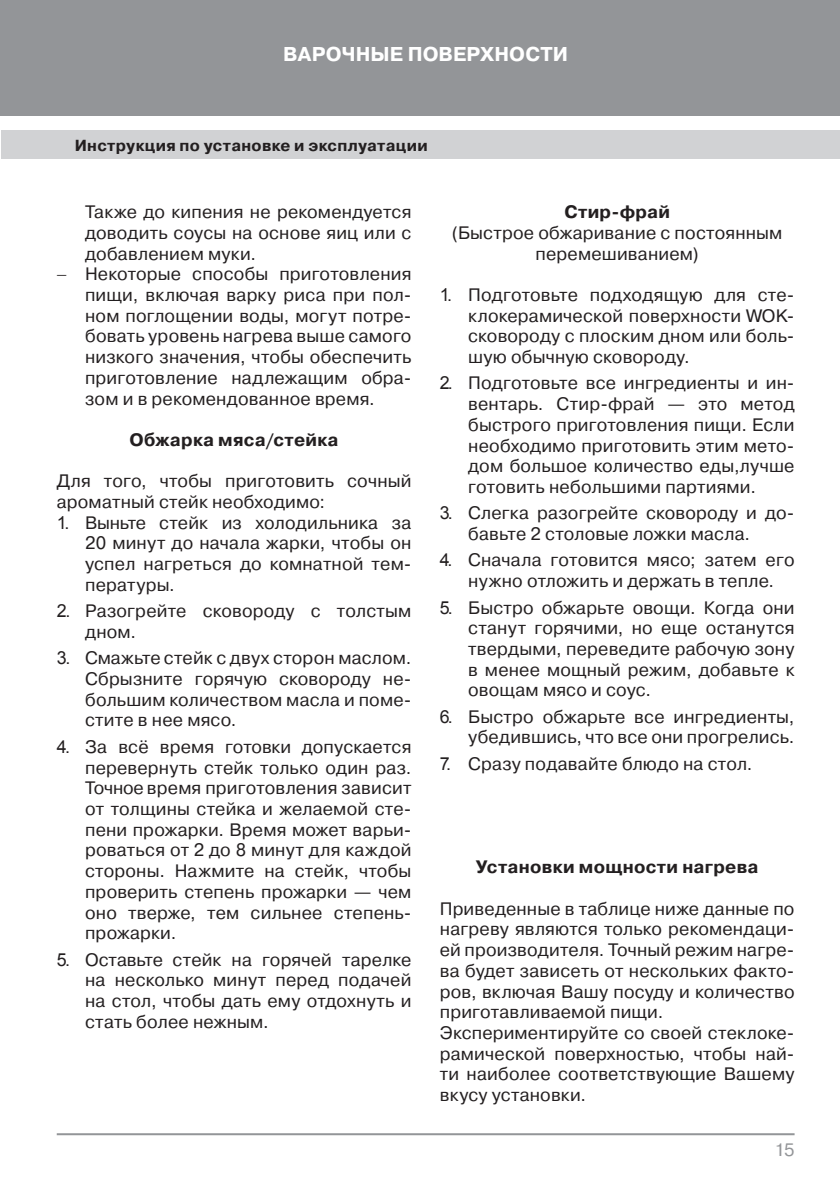
<style>
.page{position:relative;width:840px;height:1191px;background:#fff}
.page>*{position:absolute;margin:0;border:0;box-sizing:border-box;transform-origin:0 0}
.t1{font:700 20px "Pragmatica C";letter-spacing:.005em;color:#fff}
.Body_Text{font:18px/20.8px "Pragmatica C";letter-spacing:.01em;color:#231f20;text-align:justify}
.Heading_1{font:700 18px "Pragmatica C";letter-spacing:.015em;color:#231f20}
.Body_Text-2{font:700 18px "Pragmatica C";letter-spacing:.015em;color:#231f20}
.t2{font:18px "Pragmatica C";color:#939598}
.t3{font:700 16px "Pragmatica C";letter-spacing:.02em;color:#231f20}
.s1{font-family:"Arial"}
</style>
<div class="page">
<div style="left:0;top:0;width:839px;height:116px;background:#939598"></div>
<div style="left:1px;top:130px;width:838px;height:29px;background:#d1d2d4"></div>
<hr style="left:57px;top:1133px;width:737px;height:2px;background:#939598">
<p class="t1" style="left:283px;top:43px;width:286px">ВАРОЧНЫЕ ПОВЕРХНОСТИ</p>
<p class="t3" style="left:75px;top:136px;width:354px">Инструкция по установке и эксплуатации</p>
<p class="Body_Text" style="left:85px;top:202px;width:327px">Также до кипения не рекомендуется доводить соусы на основе яиц или с добавлением муки.</p>
<p class="Body_Text" style="left:85px;top:264px;width:327px;text-indent:-28px">− Некоторые способы приготовления пищи, включая варку риса при пол&shy;ном поглощении воды, могут потре&shy;бовать уровень нагрева выше самого низкого значения, чтобы обеспечить приготовление надлежащим обра&shy;зом и в рекомендованное время.</p>
<p class="Heading_1" style="left:129px;top:430px;width:210px">Обжарка мяса/стейка</p>
<p class="Body_Text" style="left:57px;top:471px;width:356px">Для того, чтобы приготовить сочный ароматный стейк необходимо:</p>
<p class="Body_Text" style="left:85px;top:512px;width:327px;text-indent:-28px"><span class="s1">1.</span> Выньте стейк из холодильника за 20 минут до начала жарки, чтобы он успел нагреться до комнатной тем&shy;пературы.</p>
<p class="Body_Text" style="left:85px;top:601px;width:327px;text-indent:-28px"><span class="s1">2.</span> Разогрейте сковороду с толстым дном.</p>
<p class="Body_Text" style="left:85px;top:648px;width:327px;text-indent:-28px"><span class="s1">3.</span> Смажьте стейк с двух сторон маслом.<br>Сбрызните горячую сковороду не&shy;большим количеством масла и поме&shy;стите в нее мясо.</p>
<p class="Body_Text" style="left:85px;top:736px;width:327px;text-indent:-28px"><span class="s1">4.</span> За всё время готовки допускается перевернуть стейк только один раз.<br>Точное время приготовления зависит от толщины стейка и желаемой сте&shy;пени прожарки. Время может варьи&shy;роваться от 2 до 8 минут для каждой стороны. Нажмите на стейк, чтобы проверить степень прожарки — чем оно тверже, тем сильнее степень&shy;прожарки.</p>
<p class="Body_Text" style="left:85px;top:949px;width:327px;text-indent:-28px"><span class="s1">5.</span> Оставьте стейк на горячей тарелке на несколько минут перед подачей на стол, чтобы дать ему отдохнуть и стать более нежным.</p>
<p class="Heading_1" style="left:564px;top:202px;width:107px">Стир-фрай</p>
<p class="Body_Text" style="left:451px;top:222px;width:332px;text-align:center">(Быстрое обжаривание с постоянным перемешиванием)</p>
<p class="Body_Text" style="left:468px;top:284px;width:327px;text-indent:-28px"><span class="s1">1.</span> Подготовьте подходящую для сте&shy;клокерамической поверхности WOK&shy;сковороду с плоским дном или боль&shy;шую обычную сковороду.</p>
<p class="Body_Text" style="left:468px;top:373px;width:327px;text-indent:-28px"><span class="s1">2.</span> Подготовьте все ингредиенты и ин&shy;вентарь. Стир-фрай — это метод быстрого приготовления пищи. Если необходимо приготовить этим мето&shy;дом большое количество еды,лучше готовить небольшими партиями.</p>
<p class="Body_Text" style="left:468px;top:503px;width:327px;text-indent:-28px"><span class="s1">3.</span> Слегка разогрейте сковороду и до&shy;бавьте 2 столовые ложки масла.</p>
<p class="Body_Text" style="left:439px;top:550px;width:356px;text-align:center"><span class="s1">4.</span> Сначала готовится мясо; затем его нужно отложить и держать в тепле.</p>
<p class="Body_Text" style="left:468px;top:597px;width:327px;text-indent:-28px"><span class="s1">5.</span> Быстро обжарьте овощи. Когда они станут горячими, но еще останутся твердыми, переведите рабочую зону в менее мощный режим, добавьте к овощам мясо и соус.</p>
<p class="Body_Text" style="left:439px;top:706px;width:356px;text-align:right"><span class="s1">6.</span> Быстро обжарьте все ингредиенты, убедившись, что все они прогрелись.</p>
<p class="Body_Text" style="left:439px;top:753px;width:314px"><span class="s1">7.</span> Сразу подавайте блюдо на стол.</p>
<p class="Body_Text-2" style="left:475px;top:857px;width:284px">Установки мощности нагрева</p>
<p class="Body_Text" style="left:439px;top:898px;width:356px">Приведенные в таблице ниже данные по нагреву являются только рекомендаци&shy;ей производителя. Точный режим нагре&shy;ва будет зависеть от нескольких факто&shy;ров, включая Вашу посуду и количество приготавливаемой пищи.</p>
<p class="Body_Text" style="left:439px;top:1022px;width:356px">Экспериментируйте со своей стеклоке&shy;рамической поверхностью, чтобы най&shy;ти наиболее соответствующие Вашему вкусу установки.</p>
<p class="t2" style="left:774px;top:1139px;width:22px">15</p>
</div>
